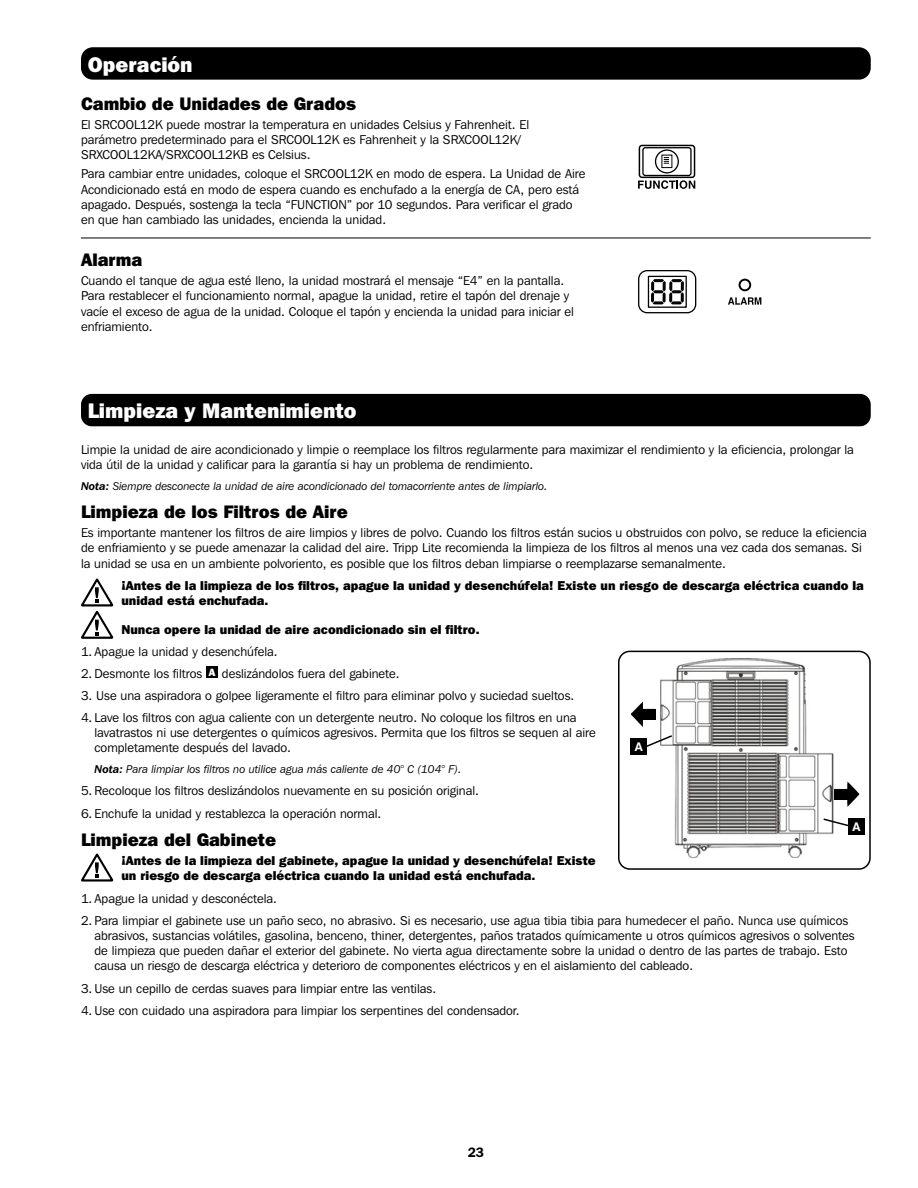
<style>
.page{position:relative;width:918px;height:1188px;background:#fff}
.page>*{position:absolute;margin:0;border:0;box-sizing:border-box;transform-origin:0 0}
.t1{font:800 21px "Franklin Gothic IT Cby BT";color:#fff}
.t2{font:800 18px "Franklin Gothic IT Cby BT";color:#000}
.t3{font:600 13.5px "Franklin Gothic IT Cby BT";color:#000}
.t4{font:12.75px/15.3px "Franklin Gothic IT Cby BT";color:#000}
.t5{font:800 12.75px/15.3px "Franklin Gothic IT Cby BT";color:#000}
.t6{font:700 12px "Helvetica";color:#fff}
.t7{font:italic 11.25px "Franklin Gothic IT Cby BT";color:#000}
.s1{font-weight:600}
.s2{font-weight:800;font-size:10.5px;color:#fff}
</style>
<div class="page">
<hr style="left:81px;top:238px;width:790px;height:1px;background:#000">
<div style="left:639px;top:145px;width:56px;height:33px;border:2px solid #000;border-radius:3px"></div>
<svg style="left:638px;top:146px;width:57px;height:43px"></svg>
<div style="left:81px;top:394px;width:790px;height:32px;background:#000;border-radius:11px"></div>
<svg style="left:81px;top:579px;width:32px;height:60px"></svg>
<svg style="left:81px;top:854px;width:32px;height:28px"></svg>
<img style="left:630px;top:659px;width:229px;height:199px">
<div style="left:834px;top:789px;width:18px;height:11px;background:#000"></div>
<svg style="left:847px;top:781px;width:12px;height:26px"></svg>
<div style="left:638px;top:709px;width:18px;height:11px;background:#000"></div>
<svg style="left:631px;top:702px;width:12px;height:25px"></svg>
<div style="left:618px;top:651px;width:253px;height:219px;border:2px solid #000;border-radius:11px"></div>
<div style="left:631px;top:738px;width:16px;height:16px;background:#000"></div>
<div style="left:848px;top:818px;width:16px;height:16px;background:#000"></div>
<svg style="left:822px;top:817px;width:32px;height:11px"></svg>
<div style="left:81px;top:47px;width:790px;height:33px;background:#000;border-radius:12px"></div>
<svg style="left:644px;top:734px;width:30px;height:15px"></svg>
<div style="left:638px;top:270px;width:58px;height:43px;border:1px solid #000;border-radius:8px"></div>
<div style="left:648px;top:276px;width:39px;height:32px;border:1px solid #000"></div>
<svg style="left:651px;top:279px;width:33px;height:25px"></svg>
<div style="left:739px;top:279px;width:12px;height:12px;border:2px solid #000;border-radius:50%"></div>
<svg style="left:728px;top:297px;width:33px;height:8px"></svg>
<div style="left:206px;top:666px;width:12px;height:12px;background:#000"></div>
<h1 class="t1" style="left:88px;top:52px;width:106px">Operación</h1>
<h2 class="t2" style="left:81px;top:92px;width:277px">Cambio de Unidades de Grados</h2>
<p class="t4" style="left:81px;top:116px;width:450px">El SRCOOL12K puede mostrar la temperatura en unidades Celsius y Fahrenheit. El parámetro predeterminado para el SRCOOL12K es Fahrenheit y la SRXCOOL12K/<br>SRXCOOL12KA/SRXCOOL12KB es Celsius.</p>
<p class="t4" style="left:81px;top:166px;width:506px">Para cambiar entre unidades, coloque el SRCOOL12K en modo de espera. La Unidad de Aire Acondicionado está en modo de espera cuando es enchufado a la energía de CA, pero está apagado. Después, sostenga la tecla “FUNCTION” por 10 segundos. Para verificar el grado en que han cambiado las unidades, encienda la unidad.</p>
<h2 class="t2" style="left:81px;top:248px;width:63px">Alarma</h2>
<p class="t4" style="left:81px;top:273px;width:495px">Cuando el tanque de agua esté lleno, la unidad mostrará el mensaje “E4” en la pantalla.<br>Para restablecer el funcionamiento normal, apague la unidad, retire el tapón del drenaje y vacíe el exceso de agua de la unidad. Coloque el tapón y encienda la unidad para iniciar el enfriamiento.</p>
<h1 class="t1" style="left:88px;top:397px;width:270px">Limpieza y Mantenimiento</h1>
<p class="t4" style="left:81px;top:442px;width:774px">Limpie la unidad de aire acondicionado y limpie o reemplace los filtros regularmente para maximizar el rendimiento y la eficiencia, prolongar la vida útil de la unidad y calificar para la garantía si hay un problema de rendimiento.</p>
<p class="t7" style="left:81px;top:479px;width:468px"><span class="s1">Nota:</span> Siempre desconecte la unidad de aire acondicionado del tomacorriente antes de limpiarlo.</p>
<h2 class="t2" style="left:81px;top:500px;width:268px">Limpieza de los Filtros de Aire</h2>
<p class="t4" style="left:81px;top:525px;width:787px">Es importante mantener los filtros de aire limpios y libres de polvo. Cuando los filtros están sucios u obstruidos con polvo, se reduce la eficiencia de enfriamiento y se puede amenazar la calidad del aire. Tripp Lite recomienda la limpieza de los filtros al menos una vez cada dos semanas. Si la unidad se usa en un ambiente polvoriento, es posible que los filtros deban limpiarse o reemplazarse semanalmente.</p>
<p class="t5" style="left:121px;top:577px;width:744px">¡Antes de la limpieza de los filtros, apague la unidad y desenchúfela! Existe un riesgo de descarga eléctrica cuando la unidad está enchufada.</p>
<p class="t5" style="left:121px;top:621px;width:360px">Nunca opere la unidad de aire acondicionado sin el filtro.</p>
<p class="t4" style="left:81px;top:643px;width:198px">1. Apague la unidad y desenchúfela.</p>
<p class="t4" style="left:81px;top:665px;width:320px">2. Desmonte los filtros <span class="s2">A</span> deslizándolos fuera del gabinete.</p>
<p class="t4" style="left:81px;top:688px;width:495px">3. Use una aspiradora o golpee ligeramente el filtro para eliminar polvo y suciedad sueltos.</p>
<p class="t4" style="left:95px;top:710px;width:503px;text-indent:-14px">4. Lave los filtros con agua caliente con un detergente neutro. No coloque los filtros en una lavatrastos ni use detergentes o químicos agresivos. Permita que los filtros se sequen al aire completamente después del lavado.</p>
<p class="t7" style="left:94px;top:762px;width:368px"><span class="s1">Nota:</span> Para limpiar los filtros no utilice agua más caliente de 40° C (104° F).</p>
<p class="t4" style="left:81px;top:782px;width:400px">5. Recoloque los filtros deslizándolos nuevamente en su posición original.</p>
<p class="t4" style="left:81px;top:805px;width:302px">6. Enchufe la unidad y restablezca la operación normal.</p>
<h2 class="t2" style="left:81px;top:828px;width:197px">Limpieza del Gabinete</h2>
<p class="t5" style="left:122px;top:853px;width:476px">¡Antes de la limpieza del gabinete, apague la unidad y desenchúfela! Existe un riesgo de descarga eléctrica cuando la unidad está enchufada.</p>
<p class="t4" style="left:81px;top:890px;width:198px">1. Apague la unidad y desconéctela.</p>
<p class="t4" style="left:95px;top:912px;width:762px;text-indent:-14px">2. Para limpiar el gabinete use un paño seco, no abrasivo. Si es necesario, use agua tibia tibia para humedecer el paño. Nunca use químicos abrasivos, sustancias volátiles, gasolina, benceno, thiner, detergentes, paños tratados químicamente u otros químicos agresivos o solventes de limpieza que pueden dañar el exterior del gabinete. No vierta agua directamente sobre la unidad o dentro de las partes de trabajo. Esto causa un riesgo de descarga eléctrica y deterioro de componentes eléctricos y en el aislamiento del cableado.</p>
<p class="t4" style="left:81px;top:980px;width:357px">3. Use un cepillo de cerdas suaves para limpiar entre las ventilas.</p>
<p class="t4" style="left:81px;top:1002px;width:440px">4. Use con cuidado una aspiradora para limpiar los serpentines del condensador.</p>
<p class="t6" style="left:634px;top:739px;width:10px">A</p>
<p class="t6" style="left:852px;top:819px;width:10px">A</p>
<p class="t3" style="left:468px;top:1144px;width:18px">23</p>
</div>
